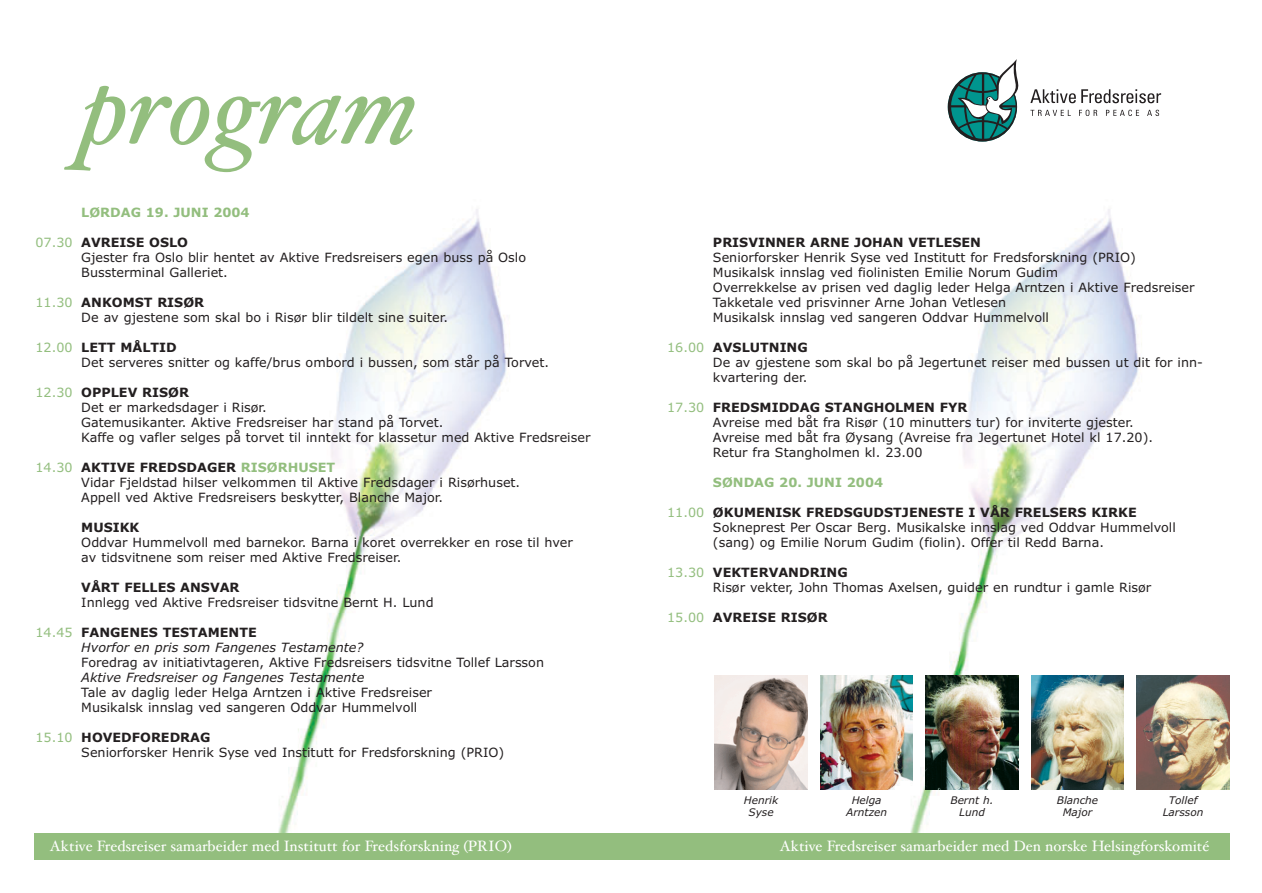
<style>
.page{position:relative;width:1262px;height:893px;background:#fff}
.page>*{position:absolute;margin:0;border:0;box-sizing:border-box;transform-origin:0 0}
.t1{font:italic 105px "Hoefler Text";color:#93be7e}
.t2{font:15px "Hoefler Text";color:#fff}
.t3{font:12.75px/15px "Verdana";color:#231f20}
.t4{font:700 12.75px "Verdana";color:#231f20}
.t5{font:italic 12.75px "Verdana";color:#231f20}
.t6{font:12.75px "Verdana";color:#93be7e}
.t7{font:700 12.75px "Verdana";color:#93be7e}
.t8{font:italic 10.5px/12px "Verdana";color:#231f20;text-align:center}
.s1{font-weight:700}
.s2{font-weight:700;color:#93be7e}
</style>
<div class="page">
<img style="left:278px;top:209px;width:229px;height:624px">
<img style="left:910px;top:209px;width:229px;height:624px">
<div style="left:34px;top:833px;width:1195px;height:26px;background:#93be7e"></div>
<svg style="left:1030px;top:110px;width:40px;height:6px"></svg>
<svg style="left:1079px;top:110px;width:18px;height:6px"></svg>
<svg style="left:1106px;top:110px;width:33px;height:6px"></svg>
<svg style="left:1147px;top:110px;width:12px;height:6px"></svg>
<svg style="left:1030px;top:89px;width:45px;height:14px"></svg>
<svg style="left:1081px;top:89px;width:80px;height:14px"></svg>
<svg style="left:947px;top:59px;width:72px;height:82px"></svg>
<img style="left:715px;top:675px;width:92px;height:115px">
<img style="left:820px;top:675px;width:93px;height:115px">
<img style="left:925px;top:675px;width:93px;height:115px">
<img style="left:1031px;top:675px;width:92px;height:115px">
<img style="left:1136px;top:675px;width:93px;height:115px">
<h1 class="t1" style="left:81px;top:67px;width:338px">program</h1>
<p class="t6" style="left:36px;top:237px;width:39px">07.30</p>
<p class="t6" style="left:36px;top:297px;width:39px">11.30</p>
<p class="t6" style="left:36px;top:342px;width:39px">12.00</p>
<p class="t6" style="left:36px;top:387px;width:39px">12.30</p>
<p class="t6" style="left:36px;top:462px;width:39px">14.30</p>
<p class="t6" style="left:36px;top:627px;width:39px">14.45</p>
<p class="t6" style="left:36px;top:732px;width:39px">15.10</p>
<p class="t7" style="left:81px;top:207px;width:170px">LØRDAG 19. JUNI 2004</p>
<p class="t4" style="left:81px;top:237px;width:108px">AVREISE OSLO</p>
<p class="t3" style="left:81px;top:251px;width:446px">Gjester fra Oslo blir hentet av Aktive Fredsreisers egen buss på Oslo<br>Bussterminal Galleriet.</p>
<p class="t4" style="left:81px;top:297px;width:124px">ANKOMST RISØR</p>
<p class="t3" style="left:81px;top:311px;width:368px">De av gjestene som skal bo i Risør blir tildelt sine suiter.</p>
<p class="t4" style="left:81px;top:342px;width:97px">LETT MÅLTID</p>
<p class="t3" style="left:81px;top:356px;width:469px">Det serveres snitter og kaffe/brus ombord i bussen, som står på Torvet.</p>
<p class="t4" style="left:81px;top:387px;width:109px">OPPLEV RISØR</p>
<p class="t3" style="left:81px;top:401px;width:510px">Det er markedsdager i Risør.<br>Gatemusikanter. Aktive Fredsreiser har stand på Torvet.<br>Kaffe og vafler selges på torvet til inntekt for klassetur med Aktive Fredsreiser</p>
<p class="t3" style="left:81px;top:461px;width:440px"><span class="s1">AKTIVE FREDSDAGER</span> <span class="s2">RISØRHUSET<br></span>Vidar Fjeldstad hilser velkommen til Aktive Fredsdager i Risørhuset.<br>Appell ved Aktive Fredsreisers beskytter, Blanche Major.</p>
<p class="t4" style="left:81px;top:522px;width:60px">MUSIKK</p>
<p class="t3" style="left:81px;top:536px;width:493px">Oddvar Hummelvoll med barnekor. Barna i koret overrekker en rose til hver av tidsvitnene som reiser med Aktive Fredsreiser.</p>
<p class="t4" style="left:81px;top:582px;width:160px">VÅRT FELLES ANSVAR</p>
<p class="t3" style="left:81px;top:596px;width:354px">Innlegg ved Aktive Fredsreiser tidsvitne Bernt H. Lund</p>
<p class="t4" style="left:81px;top:627px;width:177px">FANGENES TESTAMENTE</p>
<p class="t5" style="left:81px;top:642px;width:283px">Hvorfor en pris som Fangenes Testamente?</p>
<p class="t3" style="left:81px;top:656px;width:464px">Foredrag av initiativtageren, Aktive Fredsreisers tidsvitne Tollef Larsson</p>
<p class="t5" style="left:81px;top:672px;width:284px">Aktive Fredsreiser og Fangenes Testamente</p>
<p class="t3" style="left:81px;top:686px;width:352px">Tale av daglig leder Helga Arntzen i Aktive Fredsreiser<br>Musikalsk innslag ved sangeren Oddvar Hummelvoll</p>
<p class="t4" style="left:81px;top:732px;width:131px">HOVEDFOREDRAG</p>
<p class="t3" style="left:81px;top:746px;width:424px">Seniorforsker Henrik Syse ved Institutt for Fredsforskning (PRIO)</p>
<p class="t2" style="left:50px;top:840px;width:463px">Aktive Fredsreiser samarbeider med Institutt for Fredsforskning (PRIO)</p>
<p class="t6" style="left:667px;top:342px;width:39px">16.00</p>
<p class="t6" style="left:667px;top:402px;width:39px">17.30</p>
<p class="t6" style="left:667px;top:507px;width:39px">11.00</p>
<p class="t6" style="left:667px;top:567px;width:39px">13.30</p>
<p class="t6" style="left:667px;top:612px;width:39px">15.00</p>
<p class="t4" style="left:713px;top:237px;width:269px">PRISVINNER ARNE JOHAN VETLESEN</p>
<p class="t3" style="left:713px;top:251px;width:483px">Seniorforsker Henrik Syse ved Institutt for Fredsforskning (PRIO)<br>Musikalsk innslag ved fiolinisten Emilie Norum Gudim<br>Overrekkelse av prisen ved daglig leder Helga Arntzen i Aktive Fredsreiser Takketale ved prisvinner Arne Johan Vetlesen<br>Musikalsk innslag ved sangeren Oddvar Hummelvoll</p>
<p class="t4" style="left:713px;top:342px;width:96px">AVSLUTNING</p>
<p class="t3" style="left:713px;top:356px;width:491px">De av gjestene som skal bo på Jegertunet reiser med bussen ut dit for inn&shy;kvartering der.</p>
<p class="t4" style="left:713px;top:402px;width:256px">FREDSMIDDAG STANGHOLMEN FYR</p>
<p class="t3" style="left:713px;top:416px;width:441px">Avreise med båt fra Risør (10 minutters tur) for inviterte gjester.<br>Avreise med båt fra Øysang (Avreise fra Jegertunet Hotel kl 17.20).<br>Retur fra Stangholmen kl. 23.00</p>
<p class="t7" style="left:713px;top:477px;width:172px">SØNDAG 20. JUNI 2004</p>
<p class="t4" style="left:713px;top:507px;width:425px">ØKUMENISK FREDSGUDSTJENESTE I VÅR FRELSERS KIRKE</p>
<p class="t3" style="left:713px;top:521px;width:464px">Sokneprest Per Oscar Berg. Musikalske innslag ved Oddvar Hummelvoll (sang) og Emilie Norum Gudim (fiolin). Offer til Redd Barna.</p>
<p class="t4" style="left:713px;top:567px;width:136px">VEKTERVANDRING</p>
<p class="t3" style="left:713px;top:581px;width:440px">Risør vekter, John Thomas Axelsen, guider en rundtur i gamle Risør</p>
<p class="t4" style="left:713px;top:612px;width:116px">AVREISE RISØR</p>
<p class="t8" style="left:744px;top:795px;width:36px">Henrik<br>Syse</p>
<p class="t8" style="left:846px;top:795px;width:42px">Helga<br>Arntzen</p>
<p class="t8" style="left:950px;top:795px;width:45px">Bernt h.<br>Lund</p>
<p class="t8" style="left:1056px;top:795px;width:43px">Blanche<br>Major</p>
<p class="t8" style="left:1162px;top:795px;width:42px">Tollef<br>Larsson</p>
<p class="t2" style="left:780px;top:840px;width:431px">Aktive Fredsreiser samarbeider med Den norske Helsingforskomité</p>
</div>
